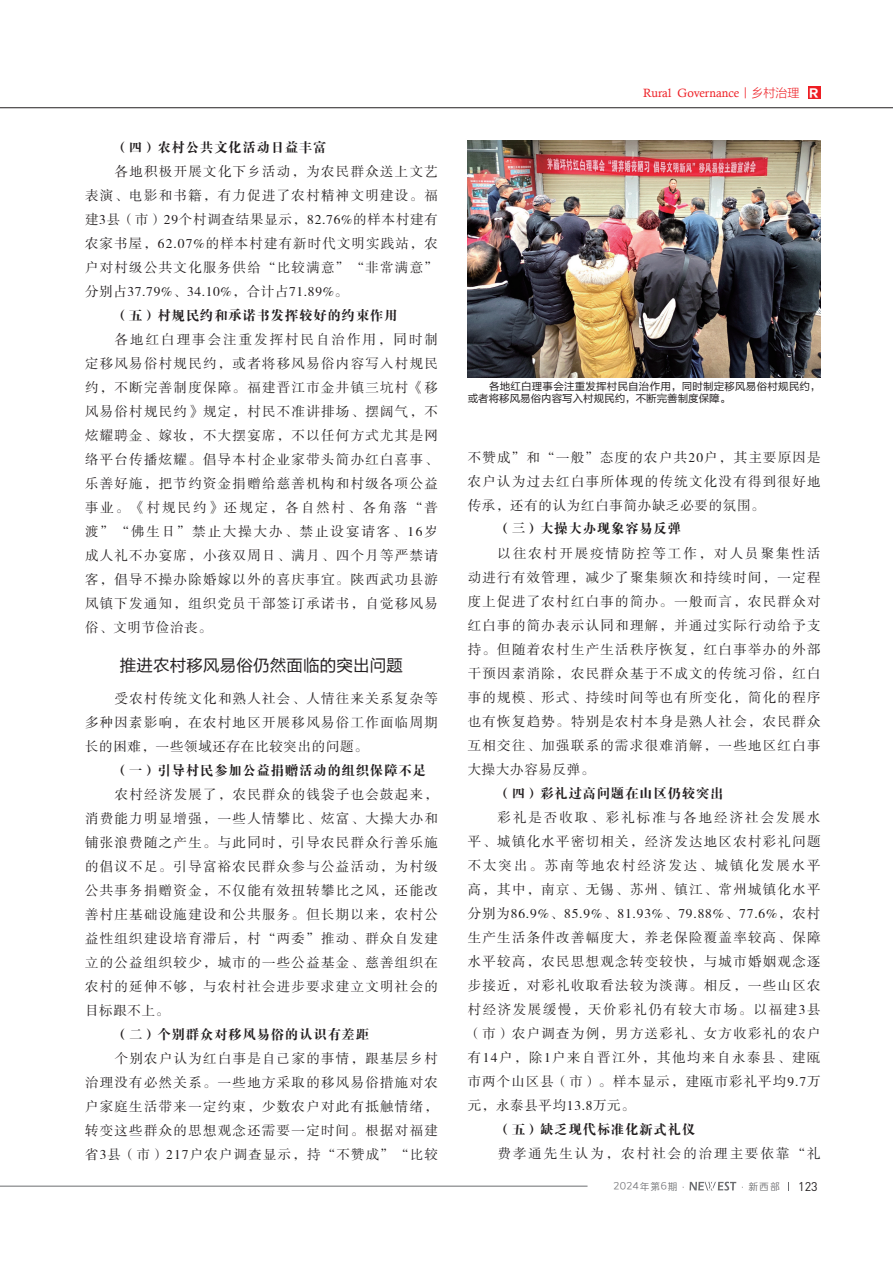
<style>
.page{position:relative;width:893px;height:1263px;background:#fff}
.page>*{position:absolute;margin:0;border:0;box-sizing:border-box;transform-origin:0 0}
.t1{font:16.5px "FZLTHK GBK1 0";letter-spacing:.01em;color:#231f20}
.t2{font:13.5px/24px "FZSSK GBK1 0";letter-spacing:.095em;color:#231f20;text-align:justify}
.t3{font:13.5px "FZDBSK GBK1 0";letter-spacing:.05em;color:#231f20}
.t4{font:13.5px "FZSSK GBK1 0";letter-spacing:.145em;color:#231f20}
.t5{font:12.45px "DIN";color:#231f20}
.t6{font:12px "Calisto";color:#ee1d23}
.t7{font:10.5px/12px "FZLTHK GBK1 0";letter-spacing:.02em;color:#231f20}
.t8{font:9.75px "Loong Flash Sans GB Regular";letter-spacing:.1em;color:#6c6d70}
.s1{font-family:"FZLTXHK GBK1 0"}
.s2{font-family:"FZLTDHK GBK1 0";font-size:11.4px;color:#fff}
</style>
<div class="page">
<hr style="left:0;top:1186px;width:587px;height:1px;background:#6c6d70">
<svg style="left:689px;top:1182px;width:47px;height:8px"></svg>
<hr style="left:0;top:107px;width:893px;height:1px;background:#231f20">
<div style="left:808px;top:87px;width:13px;height:12px;background:#ee1d23"></div>
<img style="left:468px;top:140px;width:353px;height:237px">
<p class="t3" style="left:115px;top:140px;width:213px">（四）农村公共文化活动日益丰富</p>
<p class="t2" style="left:85px;top:160px;width:354px;text-indent:30px">各地积极开展文化下乡活动，为农民群众送上文艺表演、电影和书籍，有力促进了农村精神文明建设。福建3县（市）29个村调查结果显示，82.76%的样本村建有农家书屋，62.07%的样本村建有新时代文明实践站，农户对村级公共文化服务供给“比较满意”“非常满意”分别占37.79%、34.10%，合计占71.89%。</p>
<p class="t3" style="left:115px;top:308px;width:284px">（五）村规民约和承诺书发挥较好的约束作用</p>
<p class="t2" style="left:85px;top:328px;width:354px;text-indent:30px">各地红白理事会注重发挥村民自治作用，同时制定移风易俗村规民约，或者将移风易俗内容写入村规民约，不断完善制度保障。福建晋江市金井镇三坑村《移风易俗村规民约》规定，村民不准讲排场、摆阔气，不炫耀聘金、嫁妆，不大摆宴席，不以任何方式尤其是网络平台传播炫耀。倡导本村企业家带头简办红白喜事、乐善好施，把节约资金捐赠给慈善机构和村级各项公益事业。《村规民约》还规定，各自然村、各角落“普渡”“佛生日”禁止大操大办、禁止设宴请客、16岁成人礼不办宴席，小孩双周日、满月、四个月等严禁请客，倡导不操办除婚嫁以外的喜庆事宜。陕西武功县游凤镇下发通知，组织党员干部签订承诺书，自觉移风易俗、文明节俭治丧。</p>
<p class="t1" style="left:120px;top:656px;width:285px">推进农村移风易俗仍然面临的突出问题</p>
<p class="t2" style="left:85px;top:687px;width:354px;text-indent:30px">受农村传统文化和熟人社会、人情往来关系复杂等多种因素影响，在农村地区开展移风易俗工作面临周期长的困难，一些领域还存在比较突出的问题。</p>
<p class="t3" style="left:115px;top:763px;width:313px">（一）引导村民参加公益捐赠活动的组织保障不足</p>
<p class="t2" style="left:85px;top:783px;width:354px;text-indent:30px">农村经济发展了，农民群众的钱袋子也会鼓起来，消费能力明显增强，一些人情攀比、炫富、大操大办和铺张浪费随之产生。与此同时，引导农民群众行善乐施的倡议不足。引导富裕农民群众参与公益活动，为村级公共事务捐赠资金，不仅能有效扭转攀比之风，还能改善村庄基础设施建设和公共服务。但长期以来，农村公益性组织建设培育滞后，村“两委”推动、群众自发建立的公益组织较少，城市的一些公益基金、慈善组织在农村的延伸不够，与农村社会进步要求建立文明社会的目标跟不上。</p>
<p class="t3" style="left:115px;top:1027px;width:256px">（二）个别群众对移风易俗的认识有差距</p>
<p class="t2" style="left:85px;top:1047px;width:354px;text-indent:30px">个别农户认为红白事是自己家的事情，跟基层乡村治理没有必然关系。一些地方采取的移风易俗措施对农户家庭生活带来一定约束，少数农户对此有抵触情绪，转变这些群众的思想观念还需要一定时间。根据对福建省3县（市）217户农户调查显示，持“不赞成”“比较</p>
<p class="t6" style="left:643px;top:86px;width:178px">Rural Governance<span class="s1">丨乡村治理</span> <span class="s2">Ｒ</span></p>
<p class="t7" style="left:468px;top:381px;width:354px">　　各地红白理事会注重发挥村民自治作用，同时制定移风易俗村规民约，或者将移风易俗内容写入村规民约，不断完善制度保障。</p>
<p class="t2" style="left:468px;top:446px;width:354px">不赞成”和“一般”态度的农户共20户，其主要原因是农户认为过去红白事所体现的传统文化没有得到很好地传承，还有的认为红白事简办缺乏必要的氛围。</p>
<p class="t3" style="left:497px;top:522px;width:185px">（三）大操大办现象容易反弹</p>
<p class="t2" style="left:468px;top:542px;width:354px;text-indent:30px">以往农村开展疫情防控等工作，对人员聚集性活动进行有效管理，减少了聚集频次和持续时间，一定程度上促进了农村红白事的简办。一般而言，农民群众对红白事的简办表示认同和理解，并通过实际行动给予支持。但随着农村生产生活秩序恢复，红白事举办的外部干预因素消除，农民群众基于不成文的传统习俗，红白事的规模、形式、持续时间等也有所变化，简化的程序也有恢复趋势。特别是农村本身是熟人社会，农民群众互相交往、加强联系的需求很难消解，一些地区红白事大操大办容易反弹。</p>
<p class="t3" style="left:497px;top:786px;width:228px">（四）彩礼过高问题在山区仍较突出</p>
<p class="t2" style="left:468px;top:806px;width:354px;text-indent:30px">彩礼是否收取、彩礼标准与各地经济社会发展水平、城镇化水平密切相关，经济发达地区农村彩礼问题不太突出。苏南等地农村经济发达、城镇化发展水平高，其中，南京、无锡、苏州、镇江、常州城镇化水平分别为86.9%、85.9%、81.93%、79.88%、77.6%，农村生产生活条件改善幅度大，养老保险覆盖率较高、保障水平较高，农民思想观念转变较快，与城市婚姻观念逐步接近，对彩礼收取看法较为淡薄。相反，一些山区农村经济发展缓慢，天价彩礼仍有较大市场。以福建3县（市）农户调查为例，男方送彩礼、女方收彩礼的农户有14户，除1户来自晋江外，其他均来自永泰县、建瓯市两个山区县（市）。样本显示，建瓯市彩礼平均9.7万元，永泰县平均13.8万元。</p>
<p class="t3" style="left:497px;top:1122px;width:199px">（五）缺乏现代标准化新式礼仪</p>
<p class="t4" style="left:497px;top:1146px;width:325px">费孝通先生认为，农村社会的治理主要依靠“礼</p>
<p class="t8" style="left:614px;top:1181px;width:168px">2024年第6期·　　　　 ·新西部</p>
<p class="t5" style="left:798px;top:1178px;width:21px">123</p>
</div>
